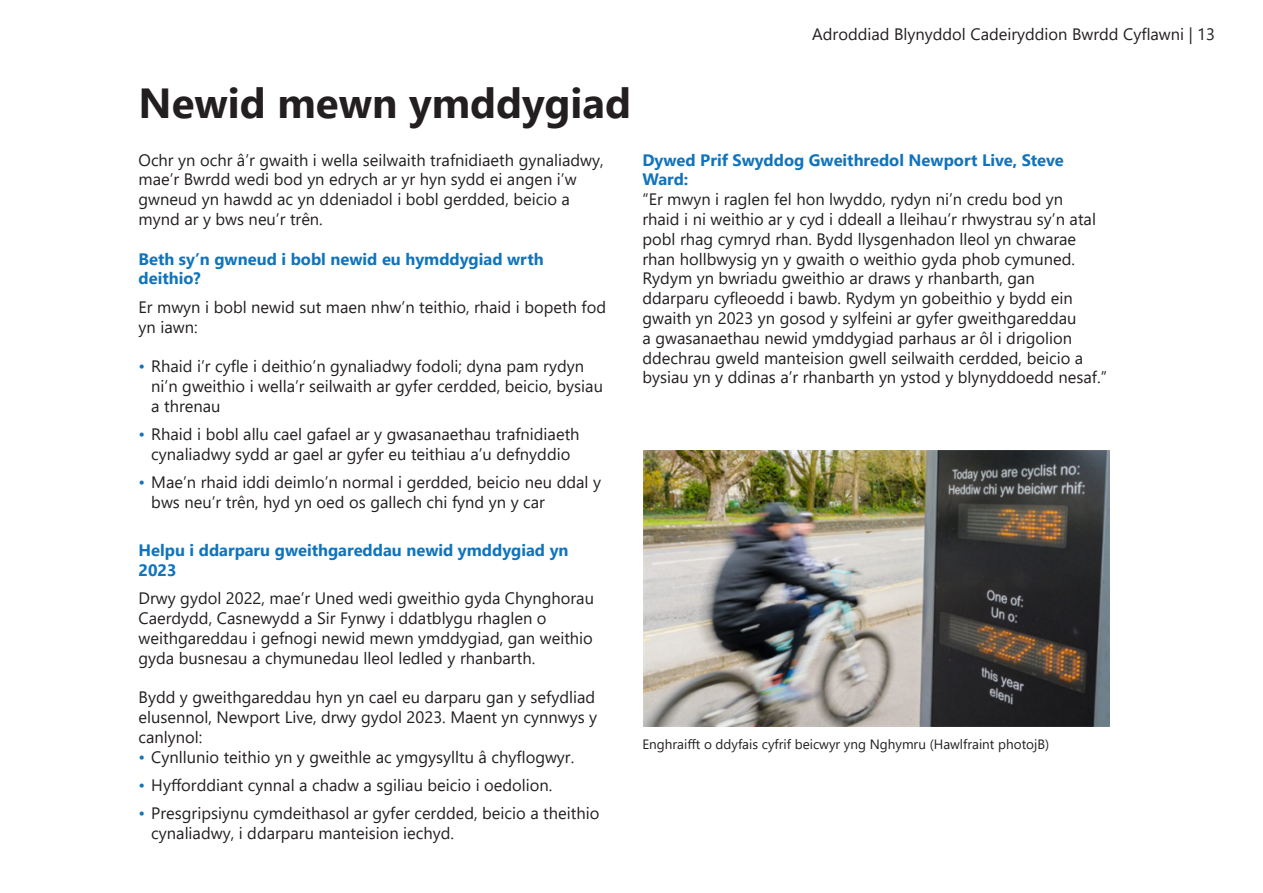
<style>
.page{position:relative;width:1263px;height:893px;background:#fff}
.page>*{position:absolute;margin:0;border:0;box-sizing:border-box;transform-origin:0 0}
.Bold_Heading_Black{font:700 42px "Segoe UI";color:#231f20}
.Normal_Black_Text{font:16.5px/19.8px "Segoe UI";color:#231f20}
.Normal_blue_heading{font:700 16.5px/19.8px "Segoe UI";color:#1074bc}
.Normal_Black_Text-2{font:700 16.5px/19.8px "Segoe UI";color:#1074bc}
.Picture_Caption{font:13.5px "Segoe UI";color:#231f20}
.s1{color:#1074bc}
</style>
<div class="page">
<img style="left:643px;top:451px;width:467px;height:275px">
<p class="Normal_Black_Text" style="left:812px;top:22px;width:404px">Adroddiad Blynyddol Cadeiryddion Bwrdd Cyflawni | 13</p>
<p class="Bold_Heading_Black" style="left:139px;top:63px;width:494px">Newid mewn ymddygiad</p>
<p class="Normal_Black_Text" style="left:139px;top:148px;width:467px">Ochr yn ochr â’r gwaith i wella seilwaith trafnidiaeth gynaliadwy, mae’r Bwrdd wedi bod yn edrych ar yr hyn sydd ei angen i’w gwneud yn hawdd ac yn ddeniadol i bobl gerdded, beicio a mynd ar y bws neu’r trên.</p>
<p class="Normal_blue_heading" style="left:139px;top:248px;width:407px">Beth sy’n gwneud i bobl newid eu hymddygiad wrth deithio?</p>
<p class="Normal_Black_Text" style="left:139px;top:295px;width:469px">Er mwyn i bobl newid sut maen nhw’n teithio, rhaid i bopeth fod yn iawn:</p>
<p class="Normal_Black_Text" style="left:151px;top:355px;width:453px;text-indent:-13px"><span class="s1">•</span> Rhaid i’r cyfle i deithio’n gynaliadwy fodoli; dyna pam rydyn ni’n gweithio i wella’r seilwaith ar gyfer cerdded, beicio, bysiau a threnau</p>
<p class="Normal_Black_Text" style="left:139px;top:423px;width:442px;text-align:center"><span class="s1">•</span> Rhaid i bobl allu cael gafael ar y gwasanaethau trafnidiaeth cynaliadwy sydd ar gael ar gyfer eu teithiau a’u defnyddio</p>
<p class="Normal_Black_Text" style="left:151px;top:471px;width:451px;text-indent:-13px"><span class="s1">•</span> Mae’n rhaid iddi deimlo’n normal i gerdded, beicio neu ddal y bws neu’r trên, hyd yn oed os gallech chi fynd yn y car</p>
<p class="Normal_blue_heading" style="left:139px;top:539px;width:431px">Helpu i ddarparu gweithgareddau newid ymddygiad yn<br>2023</p>
<p class="Normal_Black_Text" style="left:139px;top:587px;width:457px">Drwy gydol 2022, mae’r Uned wedi gweithio gyda Chynghorau Caerdydd, Casnewydd a Sir Fynwy i ddatblygu rhaglen o weithgareddau i gefnogi newid mewn ymddygiad, gan weithio gyda busnesau a chymunedau lleol ledled y rhanbarth.</p>
<p class="Normal_Black_Text" style="left:139px;top:686px;width:460px;text-align:justify">Bydd y gweithgareddau hyn yn cael eu darparu gan y sefydliad elusennol, Newport Live, drwy gydol 2023. Maent yn cynnwys y canlynol:</p>
<p class="Normal_Black_Text" style="left:139px;top:745px;width:437px"><span class="s1">•</span> Cynllunio teithio yn y gweithle ac ymgysylltu â chyflogwyr.</p>
<p class="Normal_Black_Text" style="left:139px;top:774px;width:415px"><span class="s1">•</span> Hyfforddiant cynnal a chadw a sgiliau beicio i oedolion.</p>
<p class="Normal_Black_Text" style="left:151px;top:802px;width:450px;text-indent:-13px"><span class="s1">•</span> Presgripsiynu cymdeithasol ar gyfer cerdded, beicio a theithio cynaliadwy, i ddarparu manteision iechyd.</p>
<p class="Normal_Black_Text-2" style="left:642px;top:149px;width:423px">Dywed Prif Swyddog Gweithredol Newport Live, Steve<br>Ward:</p>
<p class="Normal_Black_Text" style="left:642px;top:188px;width:466px">“Er mwyn i raglen fel hon lwyddo, rydyn ni’n credu bod yn<br>rhaid i ni weithio ar y cyd i ddeall a lleihau’r rhwystrau sy’n atal pobl rhag cymryd rhan. Bydd llysgenhadon lleol yn chwarae rhan hollbwysig yn y gwaith o weithio gyda phob cymuned.<br>Rydym yn bwriadu gweithio ar draws y rhanbarth, gan<br>ddarparu cyfleoedd i bawb. Rydym yn gobeithio y bydd ein gwaith yn 2023 yn gosod y sylfeini ar gyfer gweithgareddau<br>a gwasanaethau newid ymddygiad parhaus ar ôl i drigolion ddechrau gweld manteision gwell seilwaith cerdded, beicio a bysiau yn y ddinas a’r rhanbarth yn ystod y blynyddoedd nesaf.”</p>
<p class="Picture_Caption" style="left:642px;top:732px;width:408px">Enghraifft o ddyfais cyfrif beicwyr yng Nghymru (Hawlfraint photojB)</p>
</div>
